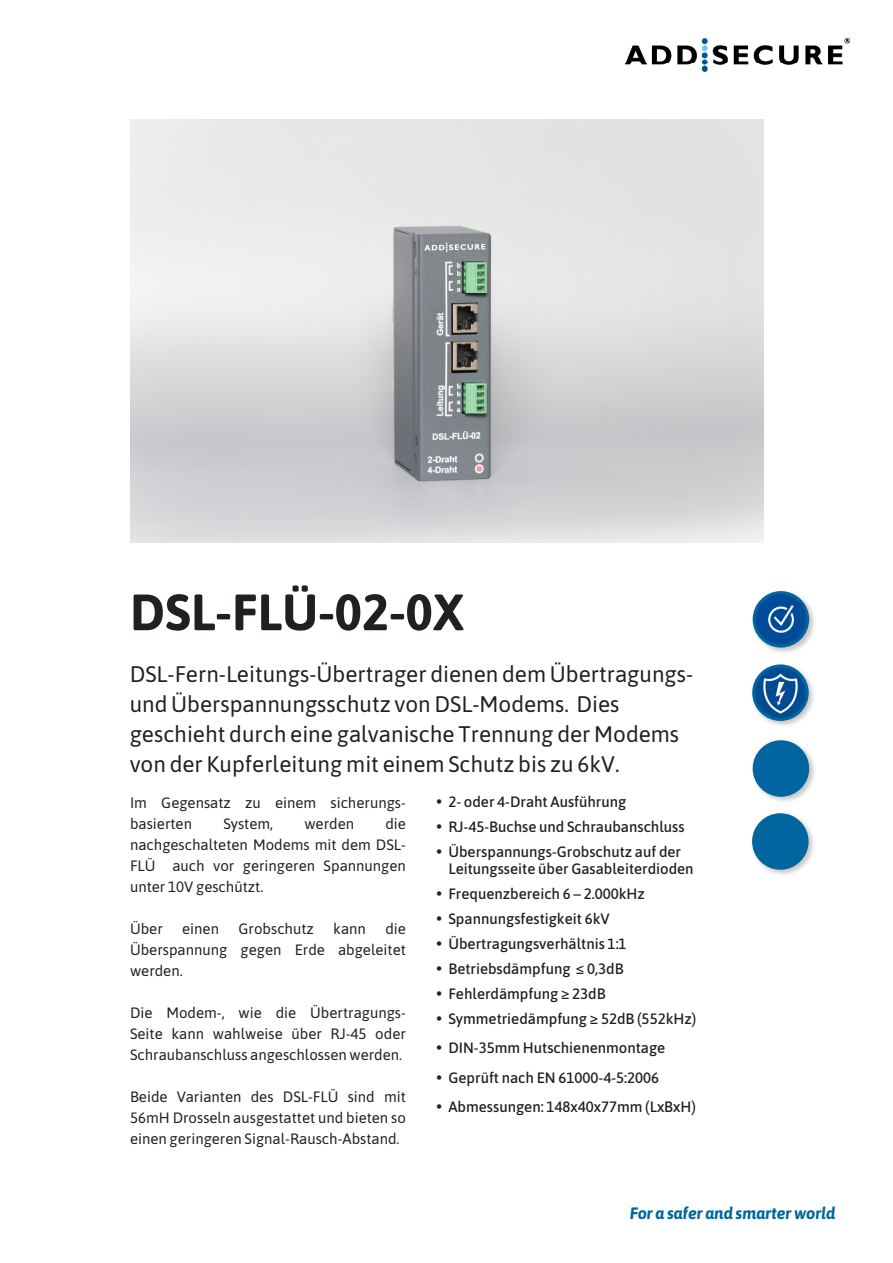
<style>
.page{position:relative;width:893px;height:1263px;background:#fff}
.page>*{position:absolute;margin:0;border:0;box-sizing:border-box;transform-origin:0 0}
.Headline2_AsapBd34_38{font:700 51px "Asap";color:#231f20}
.Preamble_Asap15_20{font:22.5px/30px "Asap";color:#231f20}
.t1{font:italic 700 16.5px "Asap";color:#01669f}
.BodyText_Asap10_14{font:15px/21px "Asap";color:#231f20;text-align:justify}
.t2{font:500 15px/16.5px "Asap";color:#231f20}
</style>
<div class="page">
<img style="left:625px;top:38px;width:224px;height:34px">
<div style="left:751px;top:738px;width:66px;height:66px;background:#231f20;opacity:.25"></div>
<div style="left:754px;top:742px;width:54px;height:53px;background:#01669f;border-radius:50%"></div>
<div style="left:753px;top:740px;width:56px;height:57px;border:3px solid #01669f;border-radius:50%"></div>
<div style="left:751px;top:589px;width:66px;height:66px;background:#231f20;opacity:.25"></div>
<img style="left:754px;top:593px;width:54px;height:53px;border-radius:27px">
<div style="left:753px;top:591px;width:56px;height:57px;border:3px solid #01669f;border-radius:50%"></div>
<div style="left:750px;top:663px;width:66px;height:66px;background:#231f20;opacity:.25"></div>
<img style="left:754px;top:666px;width:53px;height:53px;border-radius:27px">
<div style="left:752px;top:664px;width:57px;height:57px;border:3px solid #01669f;border-radius:50%"></div>
<div style="left:750px;top:811px;width:66px;height:66px;background:#231f20;opacity:.25"></div>
<div style="left:754px;top:815px;width:53px;height:53px;background:#01669f;border-radius:50%"></div>
<div style="left:752px;top:813px;width:57px;height:57px;border:3px solid #01669f;border-radius:50%"></div>
<img style="left:130px;top:119px;width:633px;height:423px">
<p class="Headline2_AsapBd34_38" style="left:130px;top:576px;width:336px">DSL-FLÜ-02-0X</p>
<p class="Preamble_Asap15_20" style="left:130px;top:658px;width:565px">DSL-Fern-Leitungs-Übertrager dienen dem Übertragungs&shy;und Überspannungsschutz von DSL-Modems. Dies geschieht durch eine galvanische Trennung der Modems von der Kupferleitung mit einem Schutz bis zu 6kV.</p>
<p class="BodyText_Asap10_14" style="left:130px;top:791px;width:277px">Im Gegensatz zu einem sicherungs&shy;basierten</p>
<p class="BodyText_Asap10_14" style="left:130px;top:812px;width:277px;text-indent:255px">die nachgeschalteten Modems mit dem DSL-FLÜ auch vor geringeren Spannungen unter 10V geschützt.</p>
<p class="BodyText_Asap10_14" style="left:130px;top:917px;width:34px">Über</p>
<p class="BodyText_Asap10_14" style="left:182px;top:917px;width:38px">einen</p>
<p class="BodyText_Asap10_14" style="left:238px;top:917px;width:77px">Grobschutz</p>
<p class="BodyText_Asap10_14" style="left:333px;top:917px;width:34px">kann</p>
<p class="BodyText_Asap10_14" style="left:223px;top:812px;width:51px">System,</p>
<p class="BodyText_Asap10_14" style="left:304px;top:812px;width:51px">werden</p>
<p class="BodyText_Asap10_14" style="left:130px;top:917px;width:277px;text-indent:255px">die Überspannung gegen Erde abgeleitet werden.</p>
<p class="BodyText_Asap10_14" style="left:130px;top:1001px;width:277px">Die Modem-, wie die Übertragungs-Seite kann wahlweise über RJ-45 oder Schraubanschluss angeschlossen werden.</p>
<p class="BodyText_Asap10_14" style="left:130px;top:1085px;width:277px">Beide Varianten des DSL-FLÜ sind mit 56mH Drosseln ausgestattet und bieten so einen geringeren Signal-Rausch-Abstand.</p>
<p class="t2" style="left:448px;top:793px;width:179px">2- oder 4-Draht Ausführung</p>
<p class="t2" style="left:448px;top:818px;width:238px">RJ-45-Buchse und Schraubanschluss</p>
<p class="t2" style="left:448px;top:843px;width:247px">Überspannungs-Grobschutz auf der<br>Leitungsseite über Gasableiterdioden</p>
<p class="t2" style="left:448px;top:884px;width:198px">Frequenzbereich 6 – 2.000kHz</p>
<p class="t2" style="left:448px;top:909px;width:163px">Spannungsfestigkeit 6kV</p>
<p class="t2" style="left:448px;top:934px;width:180px">Übertragungsverhältnis 1:1</p>
<p class="t2" style="left:448px;top:959px;width:177px">Betriebsdämpfung ≤ 0,3dB</p>
<p class="t2" style="left:448px;top:984px;width:159px">Fehlerdämpfung ≥ 23dB</p>
<p class="t2" style="left:448px;top:1009px;width:249px">Symmetriedämpfung ≥ 52dB (552kHz)</p>
<p class="t2" style="left:448px;top:1039px;width:218px">DIN-35mm Hutschienenmontage</p>
<p class="t2" style="left:448px;top:1068px;width:212px">Geprüft nach EN 61000-4-5:2006</p>
<p class="t2" style="left:448px;top:1098px;width:249px">Abmessungen: 148x40x77mm (LxBxH)</p>
<p class="t1" style="left:630px;top:1202px;width:207px">For a safer and smarter world</p>
</div>
